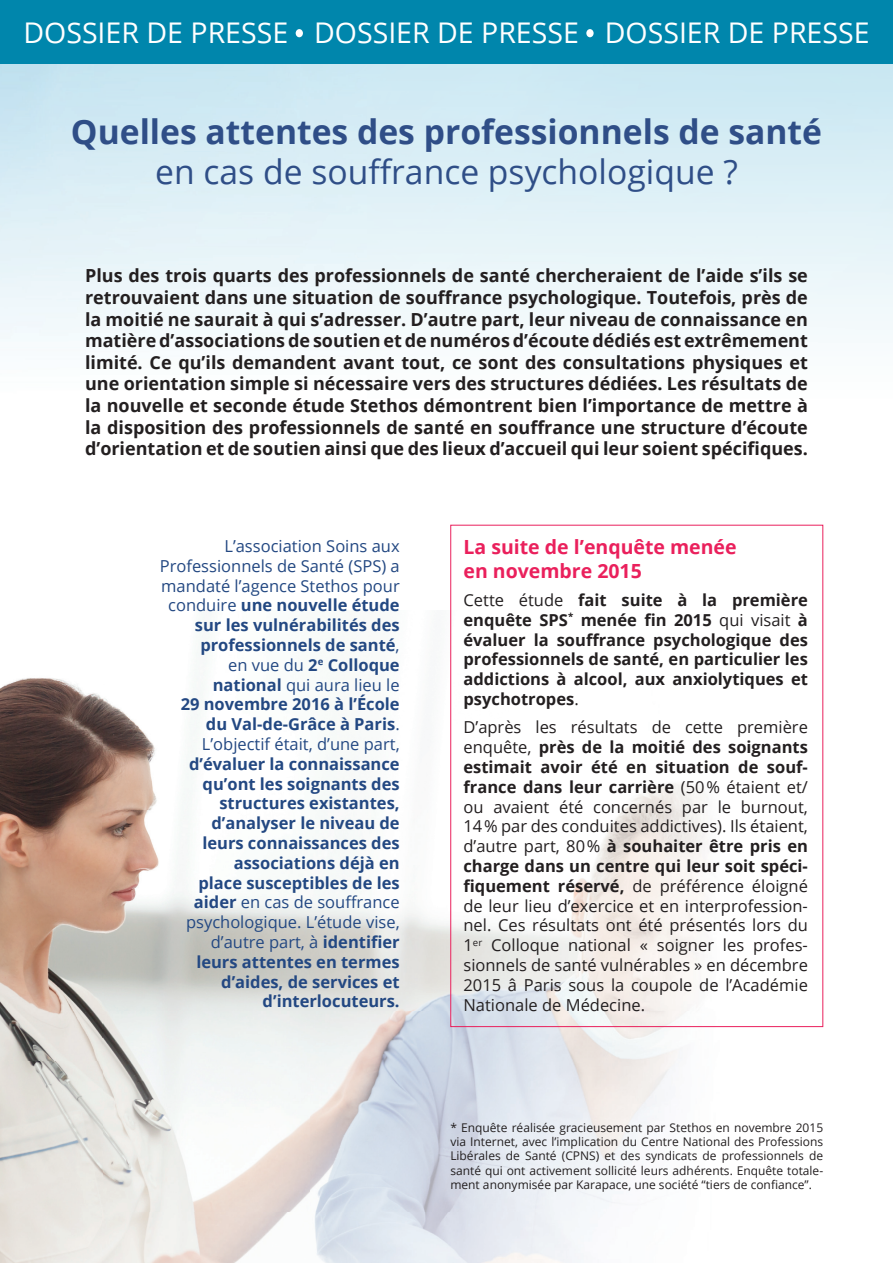
<style>
.page{position:relative;width:893px;height:1263px;background:#fff}
.page>*{position:absolute;margin:0;border:0;box-sizing:border-box;transform-origin:0 0}
.t1{font:700 33.6px "Open Sans";color:#2f4e87}
.t2{font:33.6px "Open Sans";color:#2f4e87}
.t3{font:28.5px "Open Sans";color:#fff}
.t4{font:700 19.5px/23.4px "Open Sans";color:#ea205c}
.t5{font:700 18px/21.6px "Open Sans";color:#231f20;text-align:justify}
.t6{font:16.5px/19.8px "Open Sans";color:#231f20;text-align:justify}
.t7{font:700 16.5px/19.8px "Open Sans";color:#234882;text-align:right}
.t8{font:16.5px/19.8px "Open Sans";color:#234882;text-align:right}
.t9{font:700 16.5px/19.8px "Open Sans";color:#231f20;text-align:justify}
.t10{font:12px/14.4px "Open Sans";color:#231f20;text-align:justify}
.s1{font-weight:700}
.s2{font-weight:400}
</style>
<div class="page">
<img style="left:0;top:617px;width:721px;height:646px">
<div style="left:0;top:0;width:893px;height:64px;background:#0086ac"></div>
<div style="left:296px;top:29px;width:7px;height:8px;background:#fff;border-radius:50%"></div>
<div style="left:586px;top:29px;width:8px;height:8px;background:#fff;border-radius:50%"></div>
<h2 class="t3" style="left:23px;top:13px;width:848px">DOSSIER DE PRESSE DOSSIER DE PRESSE DOSSIER DE PRESSE</h2>
<h1 class="t1" style="left:71px;top:108px;width:753px">Quelles attentes des professionnels de santé</h1>
<h1 class="t2" style="left:155px;top:149px;width:584px">en cas de souffrance psychologique ?</h1>
<p class="t5" style="left:85px;top:265px;width:724px">Plus des trois quarts des professionnels de santé chercheraient de l’aide s’ils se retrouvaient dans une situation de souffrance psychologique. Toutefois, près de la moitié ne saurait à qui s’adresser. D’autre part, leur niveau de connaissance en matière d’associations de soutien et de numéros d’écoute dédiés est extrêmement limité. Ce qu’ils demandent avant tout, ce sont des consultations physiques et une orientation simple si nécessaire vers des structures dédiées. Les résultats de la nouvelle et seconde étude Stethos démontrent bien l’importance de mettre à la disposition des professionnels de santé en souffrance une structure d’écoute d’orientation et de soutien ainsi que des lieux d’accueil qui leur soient spécifiques.</p>
<p class="t8" style="left:160px;top:536px;width:241px">L’association Soins aux<br>Professionnels de Santé (SPS) a mandaté l’agence Stethos pour conduire <span class="s1">une nouvelle étude sur les vulnérabilités des professionnels de santé</span>,<br>en vue du <span class="s1">2</span><sup>e</sup> <span class="s1">Colloque national</span> qui aura lieu le<br><span class="s1">29 novembre 2016 à l’École du Val-de-Grâce à Paris</span>.<br>L’objectif était, d’une part,</p>
<p class="t7" style="left:186px;top:753px;width:215px">d’évaluer la connaissance qu’ont les soignants des structures existantes, d’analyser le niveau de leurs connaissances des associations déjà en place susceptibles de les aider <span class="s2">en cas de souffrance psychologique. L’étude vise, d’autre part, à</span> identifier leurs attentes en termes d’aides, de services et d’interlocuteurs.</p>
<p class="t4" style="left:463px;top:535px;width:275px">La suite de l’enquête menée en novembre 2015</p>
<p class="t9" style="left:463px;top:590px;width:346px"><span class="s2">Cette étude</span> fait suite à la première enquête SPS<sup>*</sup> menée fin 2015 <span class="s2">qui visait</span> à évaluer la souffrance psychologique des professionnels de santé, en particulier les addictions à alcool, aux anxiolytiques et psychotropes<span class="s2">.</span></p>
<p class="t6" style="left:463px;top:717px;width:346px">D’après les résultats de cette première enquête, <span class="s1">près de la moitié des soignants estimait avoir été en situation de souf&shy;france dans leur carrière</span> (50 % étaient et/ ou avaient été concernés par le burnout, 14 % par des conduites addictives). Ils étaient, d’autre part, 80 % <span class="s1">à souhaiter être pris en charge dans un centre qui leur soit spéci&shy;fiquement réservé,</span> de préférence éloigné de leur lieu d’exercice et en interprofession&shy;nel. Ces résultats ont été présentés lors du 1<sup>er</sup> Colloque national « soigner les profes&shy;sionnels de santé vulnérables » en décembre 2015 â Paris sous la coupole de l’Académie Nationale de Médecine.</p>
<p class="t10" style="left:450px;top:1120px;width:374px">* Enquête réalisée gracieusement par Stethos en novembre 2015 via Internet, avec l’implication du Centre National des Professions Libérales de Santé (CPNS) et des syndicats de professionnels de santé qui ont activement sollicité leurs adhérents. Enquête totale&shy;ment anonymisée par Karapace, une société “tiers de confiance”.</p>
</div>
